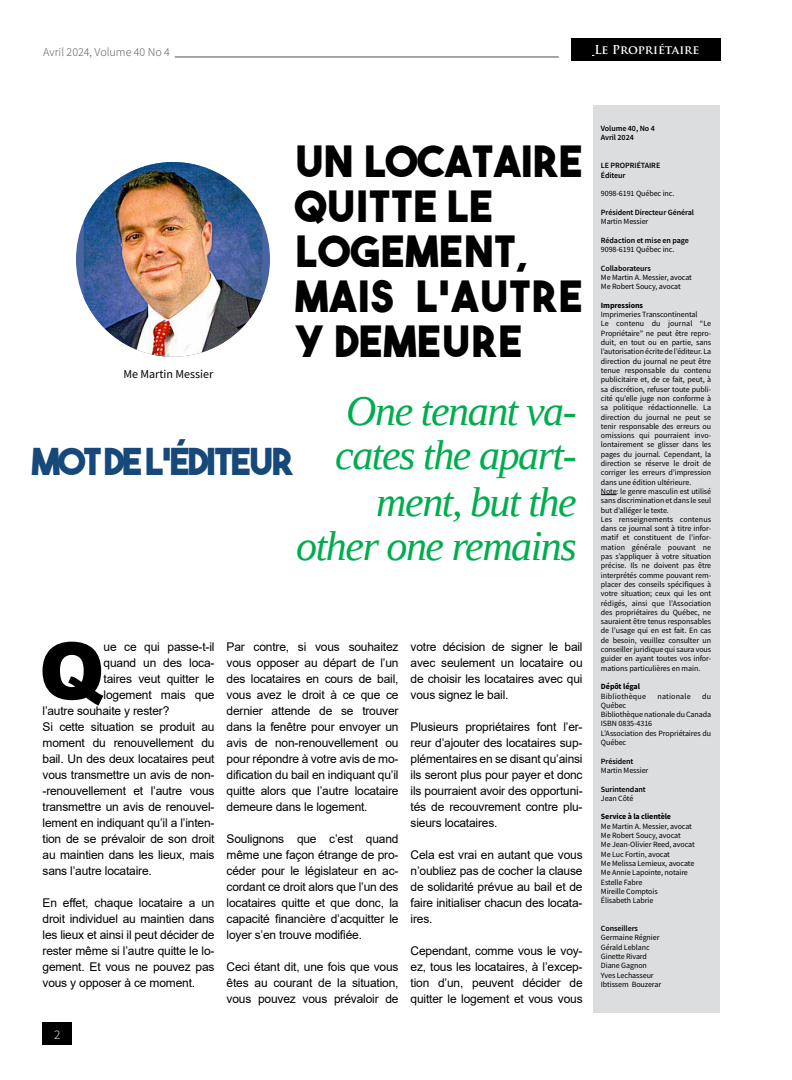
<style>
.page{position:relative;width:792px;height:1080px;background:#fff}
.page>*{position:absolute;margin:0;border:0;box-sizing:border-box;transform-origin:0 0}
.t1{font:900 79.1px "Arial";color:#000}
.t2{font:43px/45px "The Bold Font";letter-spacing:.025em;color:#000}
.t3{font:italic 42px/44.7px "Liberation Serif";letter-spacing:-.035em;color:#00ad4e;text-align:right}
.t4{font:37px "The Bold Font";letter-spacing:-.05em;color:#164879}
.t5{font:300 13px "Source Sans Pro";color:#fff}
.t6{font:12px/16px "Arial";letter-spacing:-.015em;color:#000;text-align:justify}
.t7{font:300 12px "Source Sans Pro";color:#4d4d4f}
.t8{font:12px "Source Sans Pro";color:#000}
.t9{font:700 12px "Trajan Pro";color:#fff}
.t10{font:8px/9.3px "Source Sans Pro";letter-spacing:-.01em;color:#000}
.t11{font:600 8px/9.3px "Source Sans Pro";letter-spacing:-.01em;color:#000}
.t12{font:700 8px "Source Sans Pro";letter-spacing:-.01em;color:#000}
.t13{font:8px "Source Sans Pro";letter-spacing:.025em;color:#000}
</style>
<div class="page">
<div style="left:594px;top:105px;width:126px;height:907px;background:#dcddde"></div>
<svg style="left:601px;top:494px;width:16px;height:1px"></svg>
<div style="left:76px;top:162px;width:194px;height:195px;background:#4a64a3;border-radius:50%"></div>
<img style="left:84px;top:162px;width:178px;height:195px">
<hr style="left:175px;top:57px;width:384px;height:1px;background:#4d4d4f">
<div style="left:42px;top:1023px;width:30px;height:22px;background:#000"></div>
<div style="left:571px;top:39px;width:150px;height:22px;background:#000"></div>
<p class="t7" style="left:43px;top:44px;width:128px">Avril 2024, Volume 40 No 4</p>
<p class="t9" style="left:594px;top:42px;width:107px">Le Propriétaire</p>
<p class="t8" style="left:123px;top:366px;width:91px">Me Martin Messier</p>
<h2 class="t2" style="left:296px;top:138px;width:289px">UN LOCATAIRE<br>QUITTE LE<br>LOGEMENT,<br>MAIS L’AUTRE<br>Y DEMEURE</h2>
<h3 class="t3" style="left:296px;top:389px;width:282px">One tenant va&shy;cates the apart&shy;ment, but the other one remains</h3>
<h3 class="t4" style="left:32px;top:439px;width:264px">MOT DE L’ÉDITEUR</h3>
<h1 class="t1" style="left:39px;top:614px;width:67px">Q</h1>
<p class="t6" style="left:104px;top:639px;width:112px">ue ce qui passe-t-il</p>
<p class="t6" style="left:104px;top:655px;width:112px">quand un des loca-</p>
<p class="t6" style="left:104px;top:671px;width:112px">taires veut quitter le</p>
<p class="t6" style="left:104px;top:687px;width:112px">logement mais que</p>
<p class="t6" style="left:43px;top:703px;width:128px">l’autre souhaite y rester?</p>
<p class="t6" style="left:43px;top:719px;width:174px">Si cette situation se produit au</p>
<p class="t6" style="left:43px;top:735px;width:174px">moment du renouvellement du</p>
<p class="t6" style="left:43px;top:751px;width:174px">bail. Un des deux locataires peut</p>
<p class="t6" style="left:43px;top:767px;width:174px">vous transmettre un avis de non-</p>
<p class="t6" style="left:43px;top:783px;width:174px">-renouvellement et l’autre vous</p>
<p class="t6" style="left:43px;top:799px;width:174px">transmettre un avis de renouvel-</p>
<p class="t6" style="left:43px;top:815px;width:174px">lement en indiquant qu’il a l’inten-</p>
<p class="t6" style="left:43px;top:831px;width:174px">tion de se prévaloir de son droit</p>
<p class="t6" style="left:43px;top:847px;width:174px">au maintien dans les lieux, mais</p>
<p class="t6" style="left:43px;top:863px;width:111px">sans l’autre locataire.</p>
<p class="t6" style="left:43px;top:895px;width:174px">En effet, chaque locataire a un droit individuel au maintien dans les lieux et ainsi il peut décider de rester même si l’autre quitte le lo&shy;gement. Et vous ne pouvez pas vous y opposer à ce moment.</p>
<p class="t5" style="left:54px;top:1027px;width:8px">2</p>
<p class="t6" style="left:227px;top:639px;width:174px">Par contre, si vous souhaitez vous opposer au départ de l’un des locataires en cours de bail, vous avez le droit à ce que ce dernier attende de se trouver dans la fenêtre pour envoyer un avis de non-renouvellement ou pour répondre à votre avis de mo&shy;dification du bail en indiquant qu’il quitte alors que l’autre locataire demeure dans le logement.</p>
<p class="t6" style="left:227px;top:831px;width:174px">Soulignons que c’est quand même une façon étrange de pro&shy;céder pour le législateur en ac&shy;cordant ce droit alors que l’un des locataires quitte et que donc, la capacité financière d’acquitter le loyer s’en trouve modifiée.</p>
<p class="t6" style="left:227px;top:959px;width:174px">Ceci étant dit, une fois que vous êtes au courant de la situation, vous pouvez vous prévaloir de</p>
<p class="t6" style="left:411px;top:639px;width:174px">votre décision de signer le bail avec seulement un locataire ou de choisir les locataires avec qui vous signez le bail.</p>
<p class="t6" style="left:411px;top:719px;width:174px">Plusieurs propriétaires font l’er&shy;reur d’ajouter des locataires sup&shy;plémentaires en se disant qu’ainsi ils seront plus pour payer et donc ils pourraient avoir des opportuni&shy;tés de recouvrement contre plu&shy;sieurs locataires.</p>
<p class="t6" style="left:411px;top:847px;width:174px">Cela est vrai en autant que vous n’oubliez pas de cocher la clause de solidarité prévue au bail et de faire initialiser chacun des locata&shy;ires.</p>
<p class="t6" style="left:411px;top:943px;width:174px">Cependant, comme vous le voy&shy;ez, tous les locataires, à l’excep&shy;tion d’un, peuvent décider de quitter le logement et vous vous</p>
<p class="t11" style="left:601px;top:124px;width:55px">Volume 40, No 4<br>Avril 2024</p>
<p class="t11" style="left:601px;top:161px;width:61px">LE PROPRIÉTAIRE<br>Éditeur</p>
<p class="t10" style="left:601px;top:189px;width:75px">9098-6191 Québec inc.</p>
<p class="t11" style="left:601px;top:208px;width:95px">Président Directeur Général</p>
<p class="t10" style="left:601px;top:217px;width:49px">Martin Messier</p>
<p class="t11" style="left:601px;top:236px;width:90px">Rédaction et mise en page</p>
<p class="t10" style="left:601px;top:245px;width:75px">9098-6191 Québec inc.</p>
<p class="t11" style="left:601px;top:264px;width:51px">Collaborateurs</p>
<p class="t10" style="left:601px;top:273px;width:93px">Me Martin A. Messier, avocat<br>Me Robert Soucy, avocat</p>
<p class="t12" style="left:601px;top:300px;width:44px">Impressions</p>
<p class="t10" style="left:601px;top:310px;width:112px">Imprimeries Transcontinental<br>Le contenu du journal “Le<br>Propriétaire” ne peut être repro&shy;duit, en tout ou en partie, sans l’autorisation écrite de l’éditeur. La direction du journal ne peut être tenue responsable du contenu publicitaire et, de ce fait, peut, à sa discrétion, refuser toute publi&shy;cité qu’elle juge non conforme à sa politique rédactionnelle. La direction du journal ne peut se tenir responsable des erreurs ou omissions qui pourraient invo&shy;lontairement se glisser dans les pages du journal. Cependant, la direction se réserve le droit de corriger les erreurs d’impression dans une édition ultérieure.<br>Note: le genre masculin est utilisé sans discrimination et dans le seul but d’alléger le texte.<br>Les renseignements contenus dans ce journal sont à titre infor&shy;matif et constituent de l’infor&shy;mation générale pouvant ne pas s’appliquer à votre situation précise. Ils ne doivent pas être interprétés comme pouvant rem&shy;placer des conseils spécifiques à votre situation; ceux qui les ont rédigés, ainsi que l’Association des propriétaires du Québec, ne sauraient être tenus responsables de l’usage qui en est fait. En cas de besoin, veuillez consulter un conseiller juridique qui saura vous guider en ayant toutes vos infor&shy;mations particulières en main.</p>
<p class="t12" style="left:601px;top:681px;width:41px">Dépôt légal</p>
<p class="t13" style="left:601px;top:691px;width:47px">Bibliothèque</p>
<p class="t13" style="left:658px;top:691px;width:35px">nationale</p>
<p class="t10" style="left:702px;top:691px;width:10px">du</p>
<p class="t10" style="left:601px;top:701px;width:112px">Québec<br>Bibliothèque nationale du Canada<br>ISBN 0835-4316<br>L’Association des Propriétaires du<br>Québec</p>
<p class="t11" style="left:601px;top:757px;width:34px">Président</p>
<p class="t10" style="left:601px;top:766px;width:49px">Martin Messier</p>
<p class="t11" style="left:601px;top:785px;width:46px">Surintendant</p>
<p class="t10" style="left:601px;top:794px;width:34px">Jean Côté</p>
<p class="t12" style="left:601px;top:811px;width:72px">Service à la clientèle</p>
<p class="t10" style="left:601px;top:821px;width:95px">Me Martin A. Messier, avocat<br>Me Robert Soucy, avocat<br>Me Jean-Olivier Reed, avocat<br>Me Luc Fortin, avocat<br>Me Melissa Lemieux, avocate<br>Me Annie Lapointe, notaire<br>Estelle Fabre<br>Mireille Comptois<br>Élisabeth Labrie</p>
<p class="t11" style="left:601px;top:924px;width:38px">Conseillers</p>
<p class="t10" style="left:601px;top:933px;width:62px">Germaine Régnier<br>Gérald Leblanc<br>Ginette Rivard<br>Diane Gagnon<br>Yves Lechasseur<br>Ibtissem Bouzerar</p>
</div>
